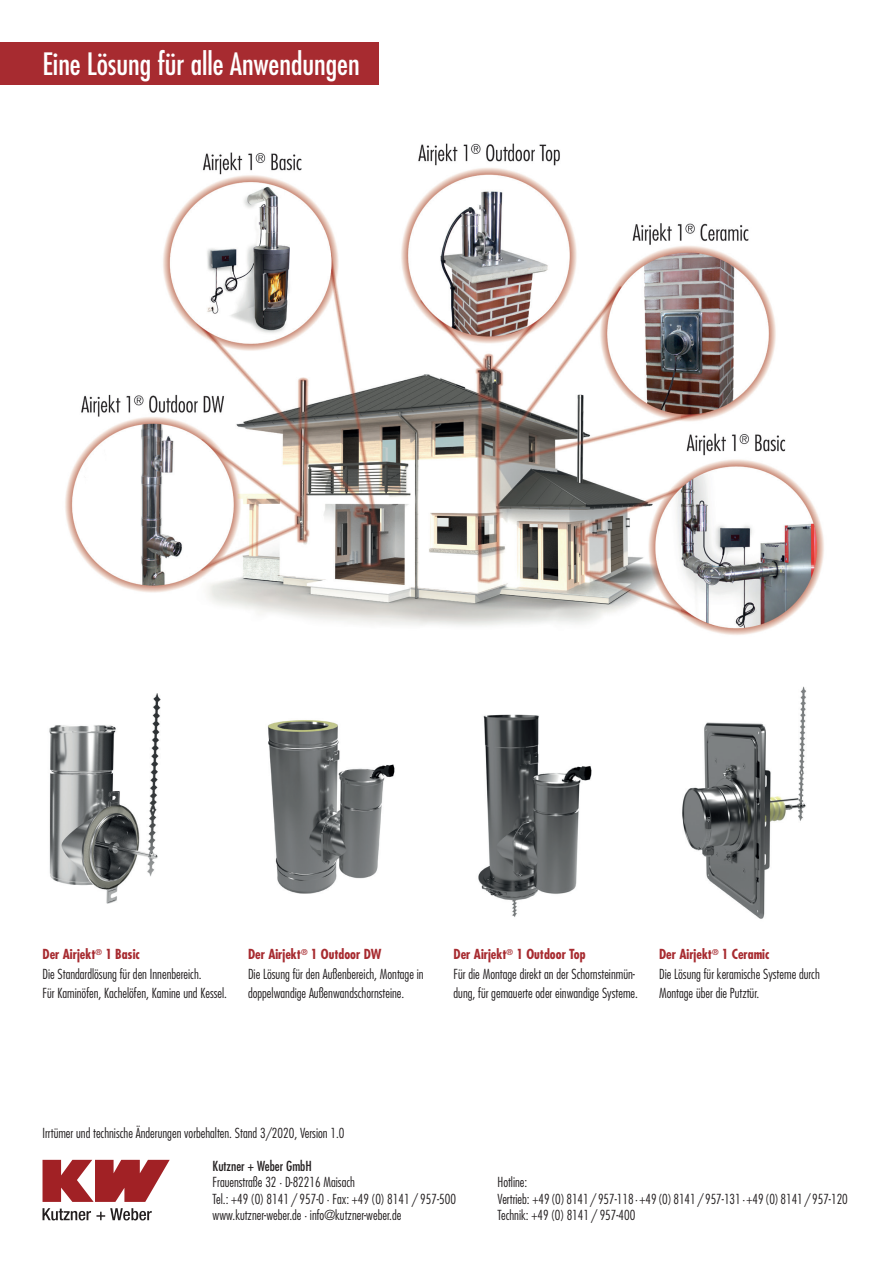
<style>
.page{position:relative;width:893px;height:1263px;background:#fff}
.page>*{position:absolute;margin:0;border:0;box-sizing:border-box;transform-origin:0 0}
.t1{font:condensed 30px "Futura Std";color:#fff}
.t2{font:300 condensed 13.5px/19.2px "Futura Std";color:#231f20}
.t3{font:condensed 13.5px "Futura Std";color:#231f20}
.s1{font-weight:700;color:#a72b30}
</style>
<div class="page">
<svg style="left:43px;top:1160px;width:127px;height:42px"></svg>
<svg style="left:43px;top:1208px;width:109px;height:12px"></svg>
<div style="left:0;top:43px;width:378px;height:42px;background:#a72b30"></div>
<img style="left:49px;top:693px;width:112px;height:211px">
<img style="left:267px;top:720px;width:128px;height:174px">
<img style="left:478px;top:714px;width:114px;height:203px">
<img style="left:682px;top:686px;width:125px;height:233px">
<img style="left:65px;top:143px;width:759px;height:492px">
<h1 class="t1" style="left:43px;top:46px;width:319px">Eine Lösung für alle Anwendungen</h1>
<p class="t2" style="left:43px;top:945px;width:186px"><span class="s1">Der Airjekt</span><sup>®</sup> <span class="s1">1 Basic<br></span>Die Standardlösung für den Innenbereich.<br>Für Kaminöfen, Kachelöfen, Kamine und Kessel.</p>
<p class="t2" style="left:248px;top:945px;width:177px"><span class="s1">Der Airjekt</span><sup>®</sup> <span class="s1">1 Outdoor DW<br></span>Die Lösung für den Außenbereich, Montage in doppelwandige Außenwandschornsteine.</p>
<p class="t2" style="left:454px;top:945px;width:186px"><span class="s1">Der Airjekt</span><sup>®</sup> <span class="s1">1 Outdoor Top<br></span>Für die Montage direkt an der Schornsteinmün&shy;dung, für gemauerte oder einwandige Systeme.</p>
<p class="t2" style="left:659px;top:945px;width:162px"><span class="s1">Der Airjekt</span><sup>®</sup> <span class="s1">1 Ceramic<br></span>Die Lösung für keramische Systeme durch<br>Montage über die Putztür.</p>
<p class="t2" style="left:43px;top:1123px;width:303px">Irrtümer und technische Änderungen vorbehalten. Stand 3/2020, Version 1.0</p>
<p class="t3" style="left:213px;top:1158px;width:101px">Kutzner + Weber GmbH</p>
<p class="t2" style="left:213px;top:1174px;width:245px;line-height:16.5px">Frauenstraße 32 · D-82216 Maisach<br>Tel.: +49 (0) 8141 / 957-0 · Fax: +49 (0) 8141 / 957-500 www.kutzner-weber.de · info@kutzner-weber.de</p>
<p class="t2" style="left:497px;top:1174px;width:352px;line-height:16.5px">Hotline:<br>Vertrieb: +49 (0) 8141 / 957-118 · +49 (0) 8141 / 957-131 · +49 (0) 8141 / 957-120<br>Technik: +49 (0) 8141 / 957-400</p>
</div>
